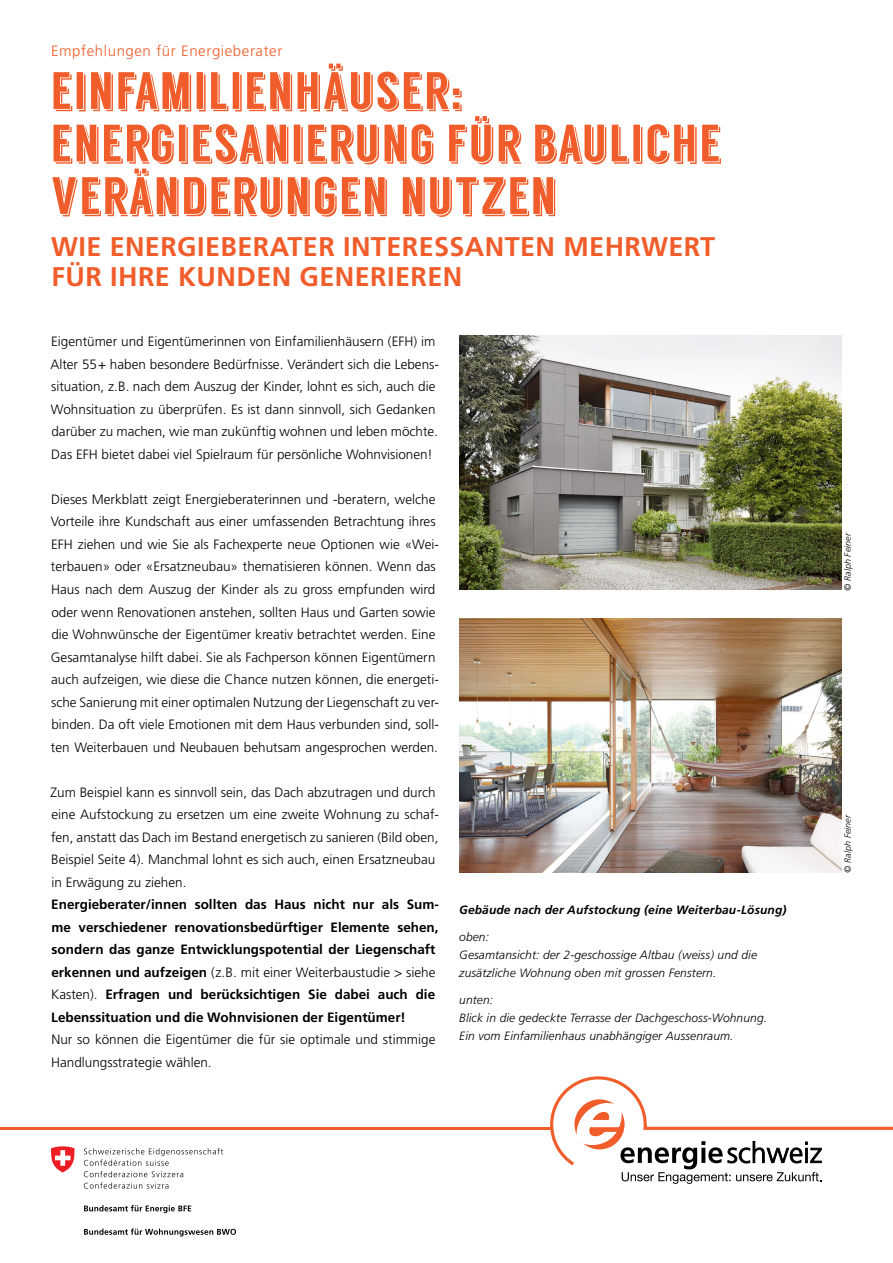
<style>
.page{position:relative;width:893px;height:1263px;background:#fff}
.page>*{position:absolute;margin:0;border:0;box-sizing:border-box;transform-origin:0 0}
.t1{font:52.5px/52.5px "Langdon";letter-spacing:.015em;color:#f15d2a}
.t2{font:700 27px/30px "Frutiger";letter-spacing:.015em;color:#f15d2a}
.t3{font:300 15px "Frutiger";letter-spacing:.04em;color:#f15d2a}
.t4{font:300 13.5px/22.5px "Frutiger";color:#000}
.t5{font:700 13.5px/22.5px "Frutiger";color:#000}
.t6{font:italic 300 12px/18px "Frutiger";letter-spacing:.01em;color:#000}
.t7{font:italic 700 12px "Frutiger";letter-spacing:.01em;color:#000}
.t8{font:italic 300 9px "Frutiger";letter-spacing:.01em;color:#000}
.s1{font-weight:300}
</style>
<div class="page">
<svg style="left:550px;top:1076px;width:343px;height:108px"></svg>
<hr style="left:0;top:1127px;width:551px;height:3px;background:#f15d2a">
<img style="left:459px;top:336px;width:383px;height:253px">
<img style="left:459px;top:619px;width:383px;height:253px">
<svg style="left:84px;top:1148px;width:139px;height:41px"></svg>
<svg style="left:84px;top:1205px;width:107px;height:8px"></svg>
<svg style="left:51px;top:1146px;width:24px;height:26px"></svg>
<svg style="left:84px;top:1228px;width:152px;height:8px"></svg>
<p class="t3" style="left:51px;top:43px;width:233px">Empfehlungen für Energieberater</p>
<h1 class="t1" style="left:51px;top:67px;width:669px">EINFAMILIENHÄUSER:<br>ENERGIESANIERUNG FÜR BAULICHE<br>VERÄNDERUNGEN NUTZEN</h1>
<h2 class="t2" style="left:51px;top:231px;width:666px">Wie Energieberater interessanten Mehrwert für Ihre Kunden generieren</h2>
<p class="t4" style="left:50px;top:330px;width:390px">Eigentümer und Eigentümerinnen von Einfamilienhäusern (EFH) im Alter 55+ haben besondere Bedürfnisse. Verändert sich die Lebens&shy;situation, z.B. nach dem Auszug der Kinder, lohnt es sich, auch die Wohnsituation zu überprüfen. Es ist dann sinnvoll, sich Gedanken darüber zu machen, wie man zukünftig wohnen und leben möchte.<br>Das EFH bietet dabei viel Spielraum für persönliche Wohnvisionen!</p>
<p class="t4" style="left:51px;top:488px;width:390px">Dieses Merkblatt zeigt Energieberaterinnen und -beratern, welche Vorteile ihre Kundschaft aus einer umfassenden Betrachtung ihres EFH ziehen und wie Sie als Fachexperte neue Optionen wie «Wei&shy;terbauen» oder «Ersatzneubau» thematisieren können. Wenn das Haus nach dem Auszug der Kinder als zu gross empfunden wird oder wenn Renovationen anstehen, sollten Haus und Garten sowie die Wohnwünsche der Eigentümer kreativ betrachtet werden. Eine Gesamtanalyse hilft dabei. Sie als Fachperson können Eigentümern auch aufzeigen, wie diese die Chance nutzen können, die energeti&shy;sche Sanierung mit einer optimalen Nutzung der Liegenschaft zu ver&shy;binden. Da oft viele Emotionen mit dem Haus verbunden sind, soll&shy;ten Weiterbauen und Neubauen behutsam angesprochen werden.</p>
<p class="t4" style="left:50px;top:781px;width:390px">Zum Beispiel kann es sinnvoll sein, das Dach abzutragen und durch eine Aufstockung zu ersetzen um eine zweite Wohnung zu schaf&shy;fen, anstatt das Dach im Bestand energetisch zu sanieren (Bild oben, Beispiel Seite 4). Manchmal lohnt es sich auch, einen Ersatzneubau in Erwägung zu ziehen.</p>
<p class="t5" style="left:51px;top:893px;width:389px">Energieberater/innen sollten das Haus nicht nur als Sum&shy;me verschiedener renovationsbedürftiger Elemente sehen, sondern das ganze Entwicklungspotential der Liegenschaft erkennen und aufzeigen <span class="s1">(z.B. mit einer Weiterbaustudie &gt; siehe Kasten).</span> Erfragen und berücksichtigen Sie dabei auch die Lebenssituation und die Wohnvisionen der Eigentümer!</p>
<p class="t4" style="left:51px;top:1028px;width:386px">Nur so können die Eigentümer die für sie optimale und stimmige<br>Handlungsstrategie wählen.</p>
<p class="t7" style="left:459px;top:902px;width:329px">Gebäude nach der Aufstockung (eine Weiterbau-Lösung)</p>
<p class="t6" style="left:459px;top:927px;width:299px">oben:<br>Gesamtansicht: der 2-geschossige Altbau (weiss) und die zusätzliche Wohnung oben mit grossen Fenstern.</p>
<p class="t6" style="left:459px;top:990px;width:309px">unten:<br>Blick in die gedeckte Terrasse der Dachgeschoss-Wohnung.<br>Ein vom Einfamilienhaus unabhängiger Aussenraum.</p>
<p class="t8" style="left:842px;top:591px;width:60px;rotate:-90deg">© Ralph Feiner</p>
<p class="t8" style="left:842px;top:873px;width:60px;rotate:-90deg">© Ralph Feiner</p>
</div>
